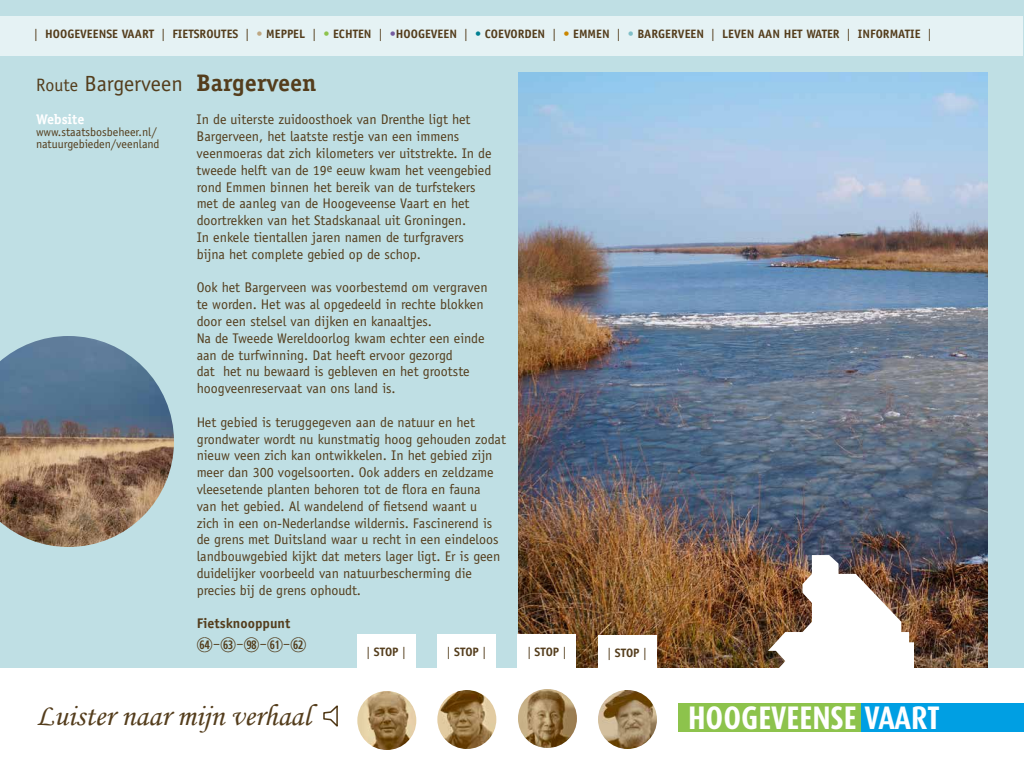
<style>
.page{position:relative;width:1024px;height:768px;background:#fff}
.page>*{position:absolute;margin:0;border:0;box-sizing:border-box;transform-origin:0 0}
.t1{font:700 32.6px "Dax Condensed";color:#fff}
.t2{font:30.6px "Monotype Corsiva";color:#543d1c}
.t3{font:700 24px "Officina Serif";color:#543d1c}
.t4{font:22px "Officina Sans";color:#543d1c}
.t5{font:20px "Combi Numerals";color:#533c1b}
.t6{font:14px/16.8px "Officina Sans";color:#543d1c}
.t7{font:700 14px "Officina Sans";color:#543d1c}
.t8{font:700 14px "Officina Serif";color:#fff}
.t9{font:700 12.2px "Officina Sans";color:#543d1c}
.t10{font:12px/12px "Officina Sans";color:#543d1c}
.s1{font-weight:400}
.s2{color:#bea782}
.s3{color:#8dc34c}
.s4{color:#755da0}
.s5{color:#008092}
.s6{color:#ca8700}
.s7{color:#80bfc8}
.s8{font-size:18px}
</style>
<div class="page">
<div style="left:0;top:0;width:1024px;height:668px;background:#bfdfe4"></div>
<img style="left:0;top:336px;width:174px;height:211px">
<img style="left:518px;top:72px;width:470px;height:596px">
<div style="left:0;top:16px;width:1024px;height:40px;background:#e5f2f4"></div>
<div style="left:357px;top:634px;width:59px;height:35px;background:#fff"></div>
<div style="left:437px;top:634px;width:59px;height:35px;background:#fff"></div>
<img style="left:357px;top:691px;width:59px;height:59px;border-radius:30px">
<img style="left:437px;top:690px;width:59px;height:59px;border-radius:29px">
<svg style="left:323px;top:705px;width:15px;height:22px"></svg>
<div style="left:518px;top:634px;width:58px;height:35px;background:#fff"></div>
<div style="left:598px;top:635px;width:59px;height:35px;background:#fff"></div>
<img style="left:518px;top:689px;width:59px;height:59px;border-radius:30px">
<img style="left:598px;top:690px;width:59px;height:59px;border-radius:30px">
<div style="left:678px;top:703px;width:184px;height:29px;background:#8dc34c"></div>
<div style="left:861px;top:703px;width:163px;height:29px;background:#009fe3"></div>
<img style="left:768px;top:555px;width:146px;height:113px">
<p class="t9" style="left:34px;top:26px;width:899px"><span class="s1">|</span> HOOGEVEENSE VAART <span class="s1">|</span> FIETSROUTES <span class="s1">|</span> <span class="s2">•</span> MEPPEL <span class="s1">|</span> <span class="s3">•</span> ECHTEN <span class="s1">|</span> <span class="s4">•</span>HOOGEVEEN <span class="s1">|</span> <span class="s5">•</span> COEVORDEN <span class="s1">|</span> <span class="s6">•</span> EMMEN <span class="s1">|</span> <span class="s7">•</span> BARGERVEEN <span class="s1">|</span> LEVEN AAN HET WATER <span class="s1">|</span> INFORMATIE <span class="s1">|</span></p>
<h3 class="t4" style="left:36px;top:70px;width:148px"><span class="s8">Route</span> Bargerveen</h3>
<p class="t8" style="left:36px;top:110px;width:50px">Website</p>
<p class="t10" style="left:36px;top:125px;width:125px">www.staatsbosbeheer.nl/ natuurgebieden/veenland</p>
<h3 class="t3" style="left:197px;top:68px;width:121px">Bargerveen</h3>
<p class="t6" style="left:197px;top:111px;width:296px">In de uiterste zuidoosthoek van Drenthe ligt het Bargerveen, het laatste restje van een immens veenmoeras dat zich kilometers ver uitstrekte. In de tweede helft van de 19<sup>e</sup> eeuw kwam het veengebied rond Emmen binnen het bereik van de turfstekers met de aanleg van de Hoogeveense Vaart en het doortrekken van het Stadskanaal uit Groningen.<br>In enkele tientallen jaren namen de turfgravers bijna het complete gebied op de schop.</p>
<p class="t6" style="left:197px;top:279px;width:292px">Ook het Bargerveen was voorbestemd om vergraven te worden. Het was al opgedeeld in rechte blokken door een stelsel van dijken en kanaaltjes.<br>Na de Tweede Wereldoorlog kwam echter een einde aan de turfwinning. Dat heeft ervoor gezorgd<br>dat het nu bewaard is gebleven en het grootste hoogveenreservaat van ons land is.</p>
<p class="t6" style="left:197px;top:414px;width:311px">Het gebied is teruggegeven aan de natuur en het grondwater wordt nu kunstmatig hoog gehouden zodat nieuw veen zich kan ontwikkelen. In het gebied zijn meer dan 300 vogelsoorten. Ook adders en zeldzame vleesetende planten behoren tot de flora en fauna<br>van het gebied. Al wandelend of fietsend waant u<br>zich in een on-Nederlandse wildernis. Fascinerend is de grens met Duitsland waar u recht in een eindeloos landbouwgebied kijkt dat meters lager ligt. Er is geen duidelijker voorbeeld van natuurbescherming die precies bij de grens ophoudt.</p>
<p class="t7" style="left:197px;top:615px;width:95px">FIETSKNOOPPUNT</p>
<h3 class="t5" style="left:197px;top:638px;width:111px">6$<sup>–</sup>6#<sup>–</sup>9*<sup>–</sup>6!<sup>–</sup>6@</h3>
<p class="t9" style="left:367px;top:645px;width:41px"><span class="s1">|</span> STOP <span class="s1">|</span></p>
<p class="t9" style="left:447px;top:645px;width:41px"><span class="s1">|</span> STOP <span class="s1">|</span></p>
<h2 class="t2" style="left:36px;top:698px;width:276px">Luister naar mijn verhaal</h2>
<p class="t9" style="left:527px;top:645px;width:41px"><span class="s1">|</span> STOP <span class="s1">|</span></p>
<p class="t9" style="left:608px;top:646px;width:41px"><span class="s1">|</span> STOP <span class="s1">|</span></p>
<h1 class="t1" style="left:688px;top:700px;width:253px">HOOGEVEENSE VAART</h1>
</div>
